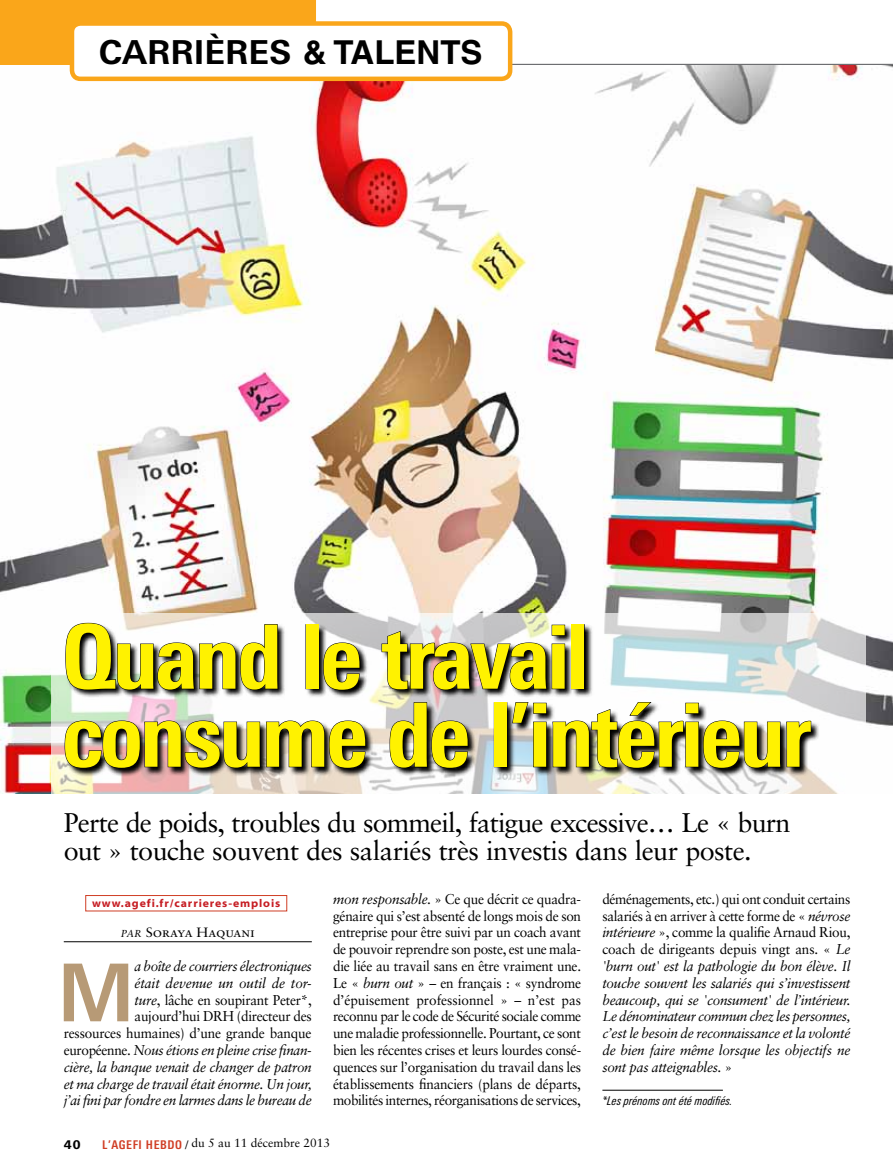
<style>
.page{position:relative;width:893px;height:1170px;background:#fff}
.page>*{position:absolute;margin:0;border:0;box-sizing:border-box;transform-origin:0 0}
.t1{font:800 condensed 88.5px/78px "LT Univers";letter-spacing:-.03em;color:#fff200}
.t2{font:700 79.8px "LT Univers Basic";color:#b79a76;scale:.95 1}
.t3{font:700 33px "LT Univers Basic";color:#000}
.t4{font:27px/28.5px "Sabon";letter-spacing:-.03em;color:#000}
.t5{font:italic 14.25px/16.8px "Sabon";letter-spacing:-.02em;color:#000;text-align:right;scale:.95 1}
.t6{font:14.25px/16.8px "Sabon";letter-spacing:-.03em;color:#000;text-align:justify;scale:.95 1}
.t7{font:13.5px "Sabon Roman SC";color:#000;scale:1.05 1}
.t8{font:12px "Sabon";color:#000}
.t9{font:italic condensed 12px "LT Univers";color:#000;scale:.95 1}
.t10{font:800 12px "LT Univers Basic";color:#000}
.t11{font:11.25px "Myriad MM 700 700";letter-spacing:.08em;color:#c61d23}
.s1{font-family:"Helvetica"}
.s2{font-family:"Sabon";font-style:italic;font-size:10.2px}
.s3{font-style:normal}
.s4{font-style:italic}
.s5{font-family:"LT Univers";font-weight:700;font-stretch:condensed;color:#d03e25}
</style>
<div class="page">
<hr style="left:0;top:64px;width:893px;height:1px;background:#6d6e71">
<div style="left:0;top:0;width:315px;height:65px;background:#faa61a"></div>
<img style="left:0;top:65px;width:893px;height:728px">
<div style="left:72px;top:24px;width:438px;height:55px;background:#fff;border-radius:9px"></div>
<div style="left:70px;top:21px;width:442px;height:60px;border:4px solid #faa61a;border-radius:9px"></div>
<hr style="left:64px;top:941px;width:248px;height:1px;background:#000">
<div style="left:85px;top:895px;width:202px;height:16px;border:1px solid #d03e25"></div>
<hr style="left:602px;top:1089px;width:121px;height:1px;background:#000">
<svg style="left:51px;top:612px;width:815px;height:181px"></svg>
<svg style="left:65px;top:623px;width:755px;height:154px"></svg>
<svg style="left:65px;top:622px;width:213px;height:68px"></svg>
<div style="left:306px;top:624px;width:13px;height:65px;border:1px solid #000"></div>
<svg style="left:323px;top:642px;width:37px;height:48px;background:#595959"></svg>
<svg style="left:381px;top:624px;width:184px;height:66px;background:#777574"></svg>
<div style="left:571px;top:624px;width:13px;height:65px;border:1px solid #000"></div>
<svg style="left:64px;top:720px;width:302px;height:48px;background:#5b5553"></svg>
<svg style="left:389px;top:702px;width:79px;height:66px;background:#6b6968"></svg>
<div style="left:494px;top:702px;width:13px;height:65px;border:1px solid #000"></div>
<svg style="left:512px;top:701px;width:299px;height:67px"></svg>
<h3 class="t3" style="left:99px;top:33px;width:385px">CARRIÈRES <span class="s1">&amp; TALENTS</span></h3>
<h1 class="t1" style="left:62px;top:617px;width:751px">Quand le travail consume de l’intérieur</h1>
<h3 class="t4" style="left:64px;top:807px;width:728px">Perte de poids, troubles du sommeil, fatigue excessive… Le « burn out » touche souvent des salariés très investis dans leur poste.</h3>
<p class="t11" style="left:92px;top:898px;width:190px">www.agefi.fr/carrieres-emplois</p>
<p class="t7" style="left:121px;top:924px;width:129px"><span class="s2">par</span> Soraya Haquani</p>
<h2 class="t2" style="left:57px;top:944px;width:69px">M</h2>
<p class="t5" style="left:64px;top:957px;width:263px">a boîte de courriers électroniques<br>était devenue un outil de tor-<br>ture<span class="s3">, lâche en soupirant Peter*,<br>aujourd’hui DRH (directeur des<br>ressources humaines) d’une grande banque européenne.</span> Nous étions en pleine crise finan&shy;cière, la banque venait de changer de patron et ma charge de travail était énorme. Un jour, j’ai fini par fondre en larmes dans le bureau de</p>
<p class="t6" style="left:333px;top:890px;width:263px"><span class="s4">mon responsable.</span> » Ce que décrit ce quadra&shy;génaire qui s’est absenté de longs mois de son entreprise pour être suivi par un coach avant de pouvoir reprendre son poste, est une mala&shy;die liée au travail sans en être vraiment une.<br>Le « <span class="s4">burn out</span> » – en français : « syndrome d’épuisement professionnel » – n’est pas reconnu par le code de Sécurité sociale comme une maladie professionnelle. Pourtant, ce sont bien les récentes crises et leurs lourdes consé&shy;quences sur l’organisation du travail dans les établissements financiers (plans de départs, mobilités internes, réorganisations de services,</p>
<p class="t5" style="left:602px;top:890px;width:263px;text-align:justify"><span class="s3">déménagements, etc.) qui ont conduit certains salariés à en arriver à cette forme de «</span> névrose intérieure <span class="s3">», comme la qualifie Arnaud Riou, coach de dirigeants depuis vingt ans. «</span> Le 'burn out' est la pathologie du bon élève. Il touche souvent les salariés qui s’investissent beaucoup, qui se 'consument' de l’intérieur.<br>Le dénominateur commun chez les personnes, c’est le besoin de reconnaissance et la volonté de bien faire même lorsque les objectifs ne sont pas atteignables. <span class="s3">»</span></p>
<p class="t9" style="left:602px;top:1093px;width:139px">*Les prénoms ont été modifiés.</p>
<p class="t10" style="left:64px;top:1136px;width:18px">40</p>
<p class="t8" style="left:102px;top:1135px;width:229px"><span class="s5">L’AGEFI HEBDO</span> / du 5 au 11 décembre 2013</p>
</div>
